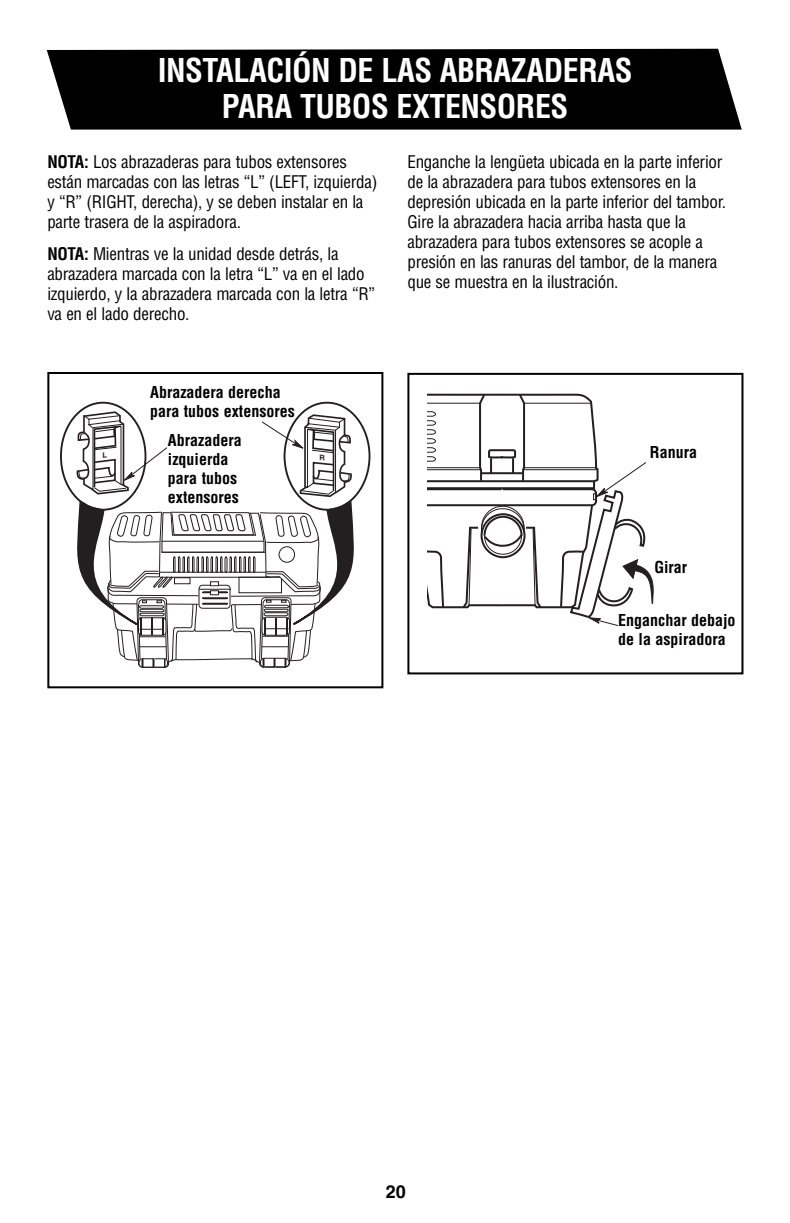
<style>
.page{position:relative;width:790px;height:1223px;background:#fff}
.page>*{position:absolute;margin:0;border:0;box-sizing:border-box;transform-origin:0 0}
.t1{font:700 condensed 32px/36px "Helvetica";letter-spacing:-.015em;color:#fff;text-align:center}
.t2{font:700 18px/18px "Helvetica";color:#231f20}
.t3{font:700 18px "Helvetica";color:#000}
.t4{font:700 17.2px/17px "Helvetica";color:#231f20}
.t5{font:condensed 17px/20px "Helvetica";letter-spacing:-.015em;color:#000}
.t6{font:700 condensed 16px/19.2px "Helvetica";color:#000}
.s1{font-weight:700}
</style>
<div class="page">
<div style="left:47px;top:372px;width:336px;height:316px;border:2px solid #000"></div>
<svg style="left:427px;top:394px;width:227px;height:232px"></svg>
<div style="left:407px;top:373px;width:336px;height:301px;border:2px solid #000"></div>
<div style="left:47px;top:49px;width:695px;height:81px;background:#000"></div>
<div style="left:650px;top:445px;width:70px;height:28px;background:#fff"></div>
<div style="left:618px;top:614px;width:121px;height:42px;background:#fff"></div>
<svg style="left:68px;top:410px;width:295px;height:258px"></svg>
<h1 class="t1" style="left:158px;top:53px;width:476px">INSTALACIÓN DE LAS ABRAZADERAS<br>PARA TUBOS EXTENSORES</h1>
<p class="t5" style="left:47px;top:152px;width:331px"><span class="s1">NOTA:</span> Los abrazaderas para tubos extensores están marcadas con las letras “L” (LEFT, izquierda) y “R” (RIGHT, derecha), y se deben instalar en la parte trasera de la aspiradora.</p>
<p class="t5" style="left:47px;top:244px;width:329px"><span class="s1">NOTA:</span> Mientras ve la unidad desde detrás, la abrazadera marcada con la letra “L” va en el lado izquierdo, y la abrazadera marcada con la letra “R” va en el lado derecho.</p>
<p class="t6" style="left:150px;top:383px;width:146px">Abrazadera derecha para tubos extensores</p>
<p class="t4" style="left:172px;top:395px;width:132px;line-height:17.6px">Right Extension<br>Wand Clip</p>
<p class="t6" style="left:168px;top:430px;width:75px">Abrazadera izquierda para tubos extensores</p>
<p class="t4" style="left:172px;top:441px;width:84px">Left<br>Extension<br>Wand Clip</p>
<p class="t5" style="left:407px;top:152px;width:320px">Enganche la lengüeta ubicada en la parte inferior de la abrazadera para tubos extensores en la depresión ubicada en la parte inferior del tambor.<br>Gire la abrazadera hacia arriba hasta que la abrazadera para tubos extensores se acople a presión en las ranuras del tambor, de la manera que se muestra en la ilustración.</p>
<p class="t6" style="left:650px;top:442px;width:49px">Ranura</p>
<p class="t2" style="left:650px;top:453px;width:36px">Slot</p>
<p class="t6" style="left:654px;top:557px;width:34px">Girar</p>
<p class="t2" style="left:655px;top:568px;width:57px">Rotate</p>
<p class="t2" style="left:624px;top:620px;width:90px">Hook<br>Under Vac</p>
<p class="t6" style="left:618px;top:610px;width:119px">Enganchar debajo de la aspiradora</p>
<p class="t3" style="left:386px;top:1185px;width:22px">20</p>
</div>
